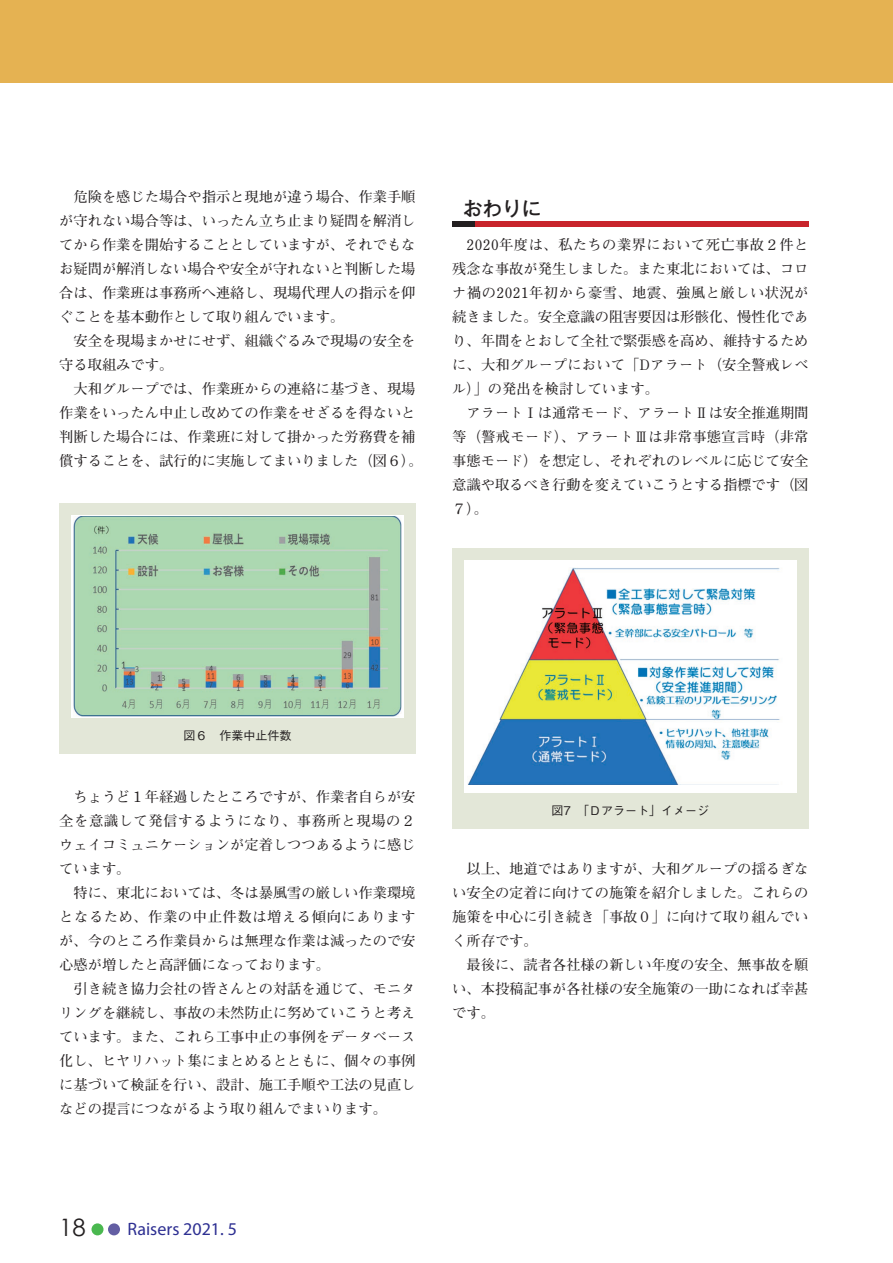
<style>
.page{position:relative;width:893px;height:1263px;background:#fff}
.page>*{position:absolute;margin:0;border:0;box-sizing:border-box;transform-origin:0 0}
.t1{font:24px "Century Gothic";color:#231f20}
.t2{font:500 19.5px "Gothic MB101 Pr 6 N";color:#231f20}
.t3{font:18px "Myriad Pro";color:#2e3092}
.t4{font:700 14.25px/24px "Futo Min A101 Pr 6 N";color:#231f20}
.t5{font:500 12px "Gothic BBB Pr 6 N";color:#231f20}
</style>
<div class="page">
<div style="left:92px;top:1223px;width:12px;height:12px;background:#4ab84f;border-radius:50%"></div>
<div style="left:108px;top:1223px;width:12px;height:12px;background:#635ea3;border-radius:50%"></div>
<div style="left:0;top:0;width:893px;height:83px;background:#e5b252"></div>
<div style="left:59px;top:503px;width:357px;height:250px;background:#e3e7d8"></div>
<svg style="left:71px;top:515px;width:333px;height:202px;background:#ecf0f4"></svg>
<img style="left:73px;top:516px;width:328px;height:200px">
<div style="left:452px;top:222px;width:356px;height:5px;background:#c8242b"></div>
<div style="left:452px;top:222px;width:23px;height:5px;background:#231f20"></div>
<div style="left:452px;top:548px;width:356px;height:280px;background:#e3e7d8"></div>
<div style="left:464px;top:560px;width:332px;height:232px;background:#fff"></div>
<img style="left:468px;top:568px;width:312px;height:217px">
<p class="t4" style="left:59px;top:184px;width:365px">　危険を感じた場合や指示と現地が違う場合、作業手順が守れない場合等は、いったん立ち止まり疑問を解消してから作業を開始することとしていますが、それでもなお疑問が解消しない場合や安全が守れないと判断した場合は、作業班は事務所へ連絡し、現場代理人の指示を仰ぐことを基本動作として取り組んでいます。<br>　安全を現場まかせにせず、組織ぐるみで現場の安全を守る取組みです。<br>　大和グループでは、作業班からの連絡に基づき、現場作業をいったん中止し改めての作業をせざるを得ないと判断した場合には、作業班に対して掛かった労務費を補償することを、試行的に実施してまいりました（図６）。</p>
<h2 class="t2" style="left:463px;top:192px;width:79px">おわりに</h2>
<p class="t4" style="left:452px;top:232px;width:358px">　2020年度は、私たちの業界において死亡事故２件と残念な事故が発生しました。また東北においては、コロナ禍の2021年初から豪雪、地震、強風と厳しい状況が続きました。安全意識の阻害要因は形骸化、慢性化であり、年間をとおして全社で緊張感を高め、維持するために、大和グループにおいて「Dアラート（安全警戒レベル）」の発出を検討しています。<br>　アラートⅠは通常モード、アラートⅡは安全推進期間等（警戒モード）、アラートⅢは非常事態宣言時（非常事態モード）を想定し、それぞれのレベルに応じて安全意識や取るべき行動を変えていこうとする指標です（図<br>７）。</p>
<p class="t5" style="left:183px;top:726px;width:109px">図６　作業中止件数</p>
<p class="t4" style="left:59px;top:784px;width:358px">　ちょうど１年経過したところですが、作業者自らが安全を意識して発信するようになり、事務所と現場の２ウェイコミュニケーションが定着しつつあるように感じています。<br>　特に、東北においては、冬は暴風雪の厳しい作業環境となるため、作業の中止件数は増える傾向にありますが、今のところ作業員からは無理な作業は減ったので安心感が増したと高評価になっております。<br>　引き続き協力会社の皆さんとの対話を通じて、モニタリングを継続し、事故の未然防止に努めていこうと考えています。また、これら工事中止の事例をデータベース化し、ヒヤリハット集にまとめるとともに、個々の事例に基づいて検証を行い、設計、施工手順や工法の見直しなどの提言につながるよう取り組んでまいります。</p>
<p class="t5" style="left:552px;top:801px;width:159px">図7　「Ｄアラート」イメージ</p>
<p class="t4" style="left:452px;top:856px;width:358px">　以上、地道ではありますが、大和グループの揺るぎない安全の定着に向けての施策を紹介しました。これらの施策を中心に引き続き「事故０」に向けて取り組んでいく所存です。<br>　最後に、読者各社様の新しい年度の安全、無事故を願い、本投稿記事が各社様の安全施策の一助になれば幸甚です。</p>
<h1 class="t1" style="left:59px;top:1210px;width:28px">18</h1>
<p class="t3" style="left:128px;top:1218px;width:111px">Raisers 2021. 5</p>
</div>
